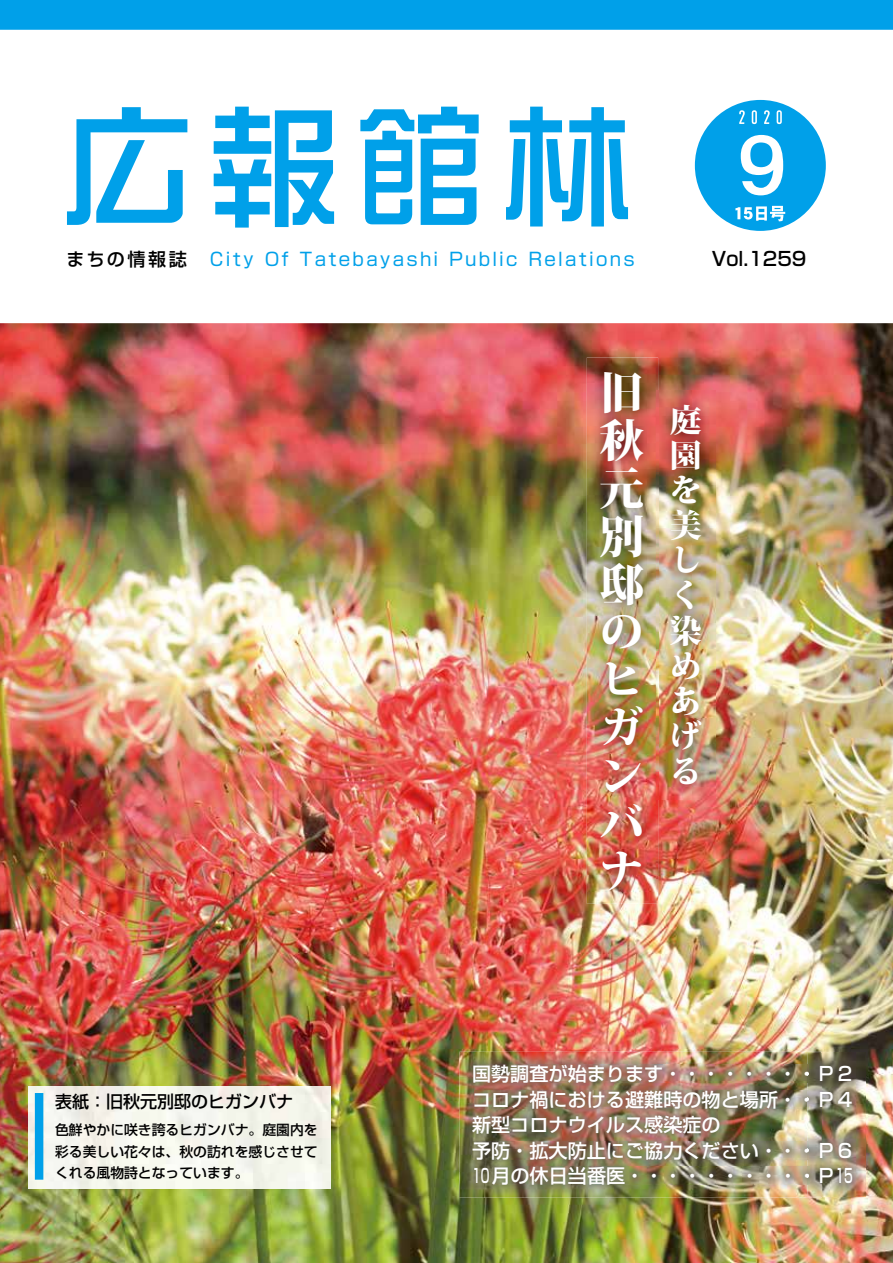
<style>
.page{position:relative;width:893px;height:1263px;background:#fff}
.page>*{position:absolute;margin:0;border:0;box-sizing:border-box;transform-origin:0 0}
.t1{font:74.4px "HG Gothic E";color:#fff}
.t2{font:800 44.7px/47.8px "Koz Min Pro";color:#fff}
.t3{font:800 31.95px/35.1px "Koz Min Pro";color:#fff}
.t4{font:500 19.2px/25.5px "Shin Go Pro";color:#fff}
.t5{font:500 19.2px "Shin Go Pro";color:#000}
.t6{font:18px "Shin Go Pro";letter-spacing:.13em;color:#00a0e9}
.t7{font:500 18px "Shin Go Pro";letter-spacing:.135em;color:#000}
.t8{font:500 16.95px "Shin Go Pro";color:#000}
.t9{font:500 13.8px/21.3px "Shin Go Pro";color:#000}
</style>
<div class="page">
<div style="left:0;top:0;width:893px;height:30px;background:#00a0e9"></div>
<img style="left:0;top:323px;width:893px;height:940px">
<img style="left:459px;top:1052px;width:406px;height:145px">
<img style="left:473px;top:1065px;width:334px;height:18px">
<img style="left:474px;top:1090px;width:333px;height:18px">
<img style="left:473px;top:1141px;width:334px;height:18px">
<img style="left:492px;top:1167px;width:315px;height:18px">
<img style="left:28px;top:1087px;width:303px;height:101px">
<div style="left:35px;top:1093px;width:8px;height:87px;background:#00a0e9"></div>
<svg style="left:67px;top:107px;width:561px;height:121px"></svg>
<img style="left:807px;top:1053px;width:15px;height:143px">
<svg style="left:807px;top:1065px;width:2px;height:18px"></svg>
<svg style="left:807px;top:1090px;width:2px;height:18px"></svg>
<svg style="left:807px;top:1141px;width:2px;height:18px"></svg>
<svg style="left:807px;top:1167px;width:2px;height:18px"></svg>
<div style="left:695px;top:100px;width:131px;height:131px;background:#00a0e9;border-radius:50%"></div>
<svg style="left:735px;top:206px;width:50px;height:15px"></svg>
<svg style="left:739px;top:110px;width:18px;height:14px"></svg>
<svg style="left:764px;top:110px;width:18px;height:14px"></svg>
<img style="left:658px;top:390px;width:58px;height:409px">
<img style="left:587px;top:357px;width:71px;height:547px">
<h3 class="t7" style="left:67px;top:244px;width:122px">まちの情報誌</h3>
<h3 class="t6" style="left:210px;top:244px;width:45px">City</h3>
<h3 class="t6" style="left:265px;top:244px;width:25px">Of</h3>
<h3 class="t6" style="left:300px;top:244px;width:140px">Tatebayashi</h3>
<h3 class="t6" style="left:449px;top:244px;width:70px">Public</h3>
<h3 class="t6" style="left:529px;top:244px;width:108px">Relations</h3>
<h1 class="t1" style="left:723px;top:129px;width:76px">９</h1>
<h3 class="t5" style="left:712px;top:243px;width:96px">Vol.1259</h3>
<h2 class="t2" style="left:600px;top:367px;width:46px">旧秋元別邸のヒガンバナ</h2>
<h3 class="t3" style="left:670px;top:401px;width:33px">庭園を美しく染めあげる</h3>
<p class="t8" style="left:55px;top:1087px;width:240px">表紙：旧秋元別邸のヒガンバナ</p>
<p class="t9" style="left:173px;top:1099px;width:154px">近藤沼公園（表紙写真(</p>
<p class="t9" style="left:55px;top:1099px;width:264px">春の訪れとともに、<br>をはじめ、各所でサクラが見頃を迎え、市内を鮮やかに彩りました。</p>
<p class="t9" style="left:55px;top:1118px;width:264px;text-align:justify">色鮮やかに咲き誇るヒガンバナ。庭園内を彩る美しい花々は、秋の訪れを感じさせてくれる風物詩となっています。</p>
<h3 class="t4" style="left:472px;top:1059px;width:384px">国勢調査が始まります・・・・・・・・Ｐ２コロナ禍における避難時の物と場所・・Ｐ４新型コロナウイルス感染症の<br>予防・拡大防止にご協力ください・・・Ｐ６<br>10月の休日当番医・・・・・・・・・・Ｐ15</h3>
</div>
